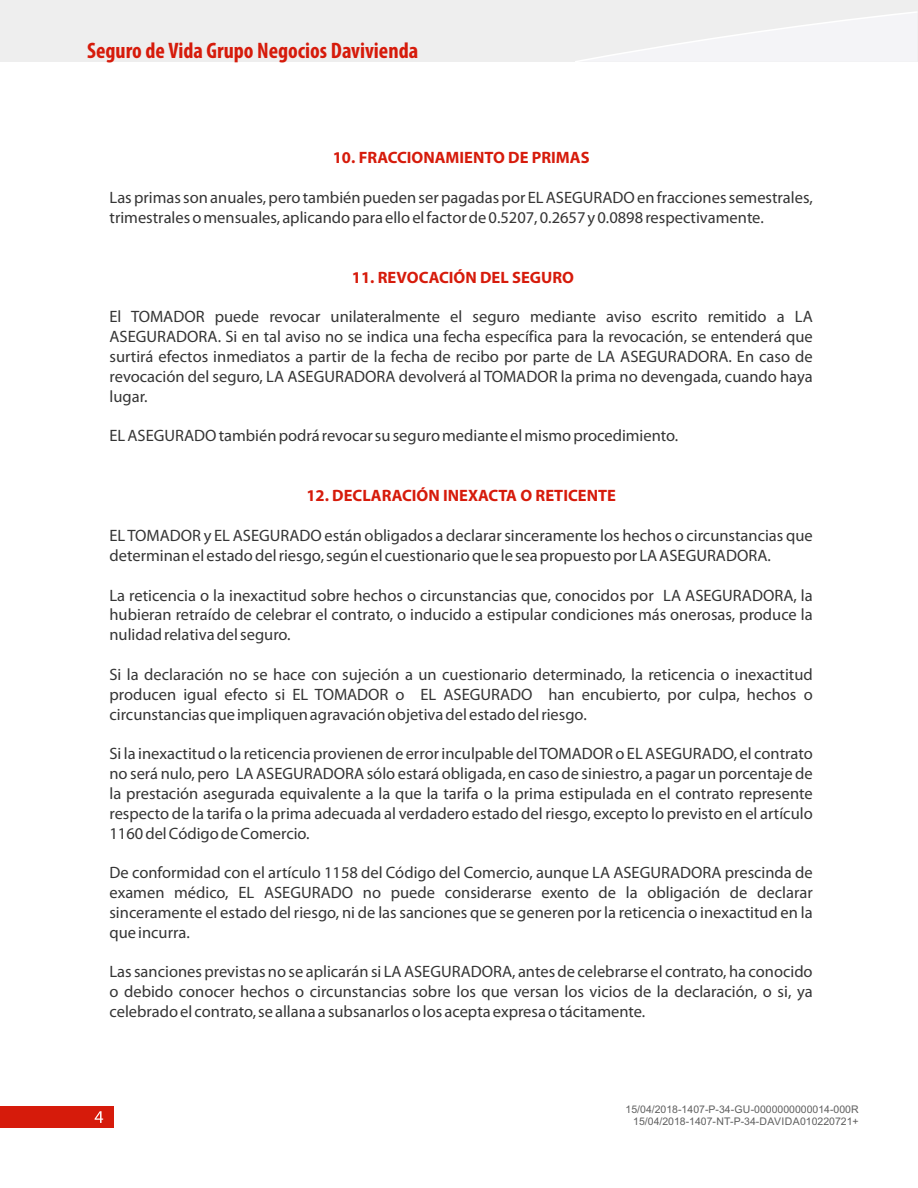
<style>
.page{position:relative;width:918px;height:1188px;background:#fff}
.page>*{position:absolute;margin:0;border:0;box-sizing:border-box;transform-origin:0 0}
.t1{font:700 condensed 22.5px "Myriad Pro";color:#d61b0b}
.t2{font:16.5px/19.8px "Myriad Pro";color:#353535;text-align:justify}
.t3{font:700 16.5px "Myriad Pro";color:#d61b0b}
.t4{font:10.5px/11.7px "Arial";color:#606060;text-align:right}
</style>
<div class="page">
<div style="left:0;top:1106px;width:114px;height:21px;background:#d61b0b"></div>
<svg style="left:95px;top:1111px;width:8px;height:12px"></svg>
<div style="left:17px;top:0;width:900px;height:62px;background:#eee"></div>
<svg style="left:575px;top:10px;width:343px;height:52px"></svg>
<h1 class="t1" style="left:87px;top:41px;width:333px">Seguro de Vida Grupo Negocios Davivienda</h1>
<p class="t3" style="left:333px;top:151px;width:258px">10. FRACCIONAMIENTO DE PRIMAS</p>
<p class="t2" style="left:110px;top:189px;width:705px">Las primas son anuales, pero también pueden ser pagadas por EL ASEGURADO en fracciones semestrales, trimestrales o mensuales, aplicando para ello el factor de 0.5207, 0.2657 y 0.0898 respectivamente.</p>
<p class="t3" style="left:352px;top:270px;width:224px">11. REVOCACIÓN DEL SEGURO</p>
<p class="t2" style="left:110px;top:308px;width:705px">El TOMADOR puede revocar unilateralmente el seguro mediante aviso escrito remitido a LA ASEGURADORA. Si en tal aviso no se indica una fecha específica para la revocación, se entenderá que surtirá efectos inmediatos a partir de la fecha de recibo por parte de LA ASEGURADORA. En caso de revocación del seguro, LA ASEGURADORA devolverá al TOMADOR la prima no devengada, cuando haya lugar.</p>
<p class="t2" style="left:110px;top:427px;width:570px">EL ASEGURADO también podrá revocar su seguro mediante el mismo procedimiento.</p>
<p class="t3" style="left:306px;top:489px;width:311px">12. DECLARACIÓN INEXACTA O RETICENTE</p>
<p class="t2" style="left:110px;top:527px;width:705px">EL TOMADOR y EL ASEGURADO están obligados a declarar sinceramente los hechos o circunstancias que determinan el estado del riesgo, según el cuestionario que le sea propuesto por LA ASEGURADORA.</p>
<p class="t2" style="left:109px;top:587px;width:705px">La reticencia o la inexactitud sobre hechos o circunstancias que, conocidos por LA ASEGURADORA, la hubieran retraído de celebrar el contrato, o inducido a estipular condiciones más onerosas, produce la nulidad relativa del seguro.</p>
<p class="t2" style="left:109px;top:666px;width:705px">Si la declaración no se hace con sujeción a un cuestionario determinado, la reticencia o inexactitud producen igual efecto si EL TOMADOR o EL ASEGURADO han encubierto, por culpa, hechos o circunstancias que impliquen agravación objetiva del estado del riesgo.</p>
<p class="t2" style="left:109px;top:745px;width:705px">Si la inexactitud o la reticencia provienen de error inculpable del TOMADOR o EL ASEGURADO, el contrato no será nulo, pero LA ASEGURADORA sólo estará obligada, en caso de siniestro, a pagar un porcentaje de la prestación asegurada equivalente a la que la tarifa o la prima estipulada en el contrato represente respecto de la tarifa o la prima adecuada al verdadero estado del riesgo, excepto lo previsto en el artículo 1160 del Código de Comercio.</p>
<p class="t2" style="left:109px;top:864px;width:705px">De conformidad con el artículo 1158 del Código del Comercio, aunque LA ASEGURADORA prescinda de examen médico, EL ASEGURADO no puede considerarse exento de la obligación de declarar sinceramente el estado del riesgo, ni de las sanciones que se generen por la reticencia o inexactitud en la que incurra.</p>
<p class="t2" style="left:109px;top:963px;width:705px">Las sanciones previstas no se aplicarán si LA ASEGURADORA, antes de celebrarse el contrato, ha conocido o debido conocer hechos o circunstancias sobre los que versan los vicios de la declaración, o si, ya celebrado el contrato, se allana a subsanarlos o los acepta expresa o tácitamente.</p>
<p class="t4" style="left:626px;top:1104px;width:235px">15/04/2018-1407-P-34-GU-0000000000014-000R<br>15/04/2018-1407-NT-P-34-DAVIDA010220721+</p>
</div>
